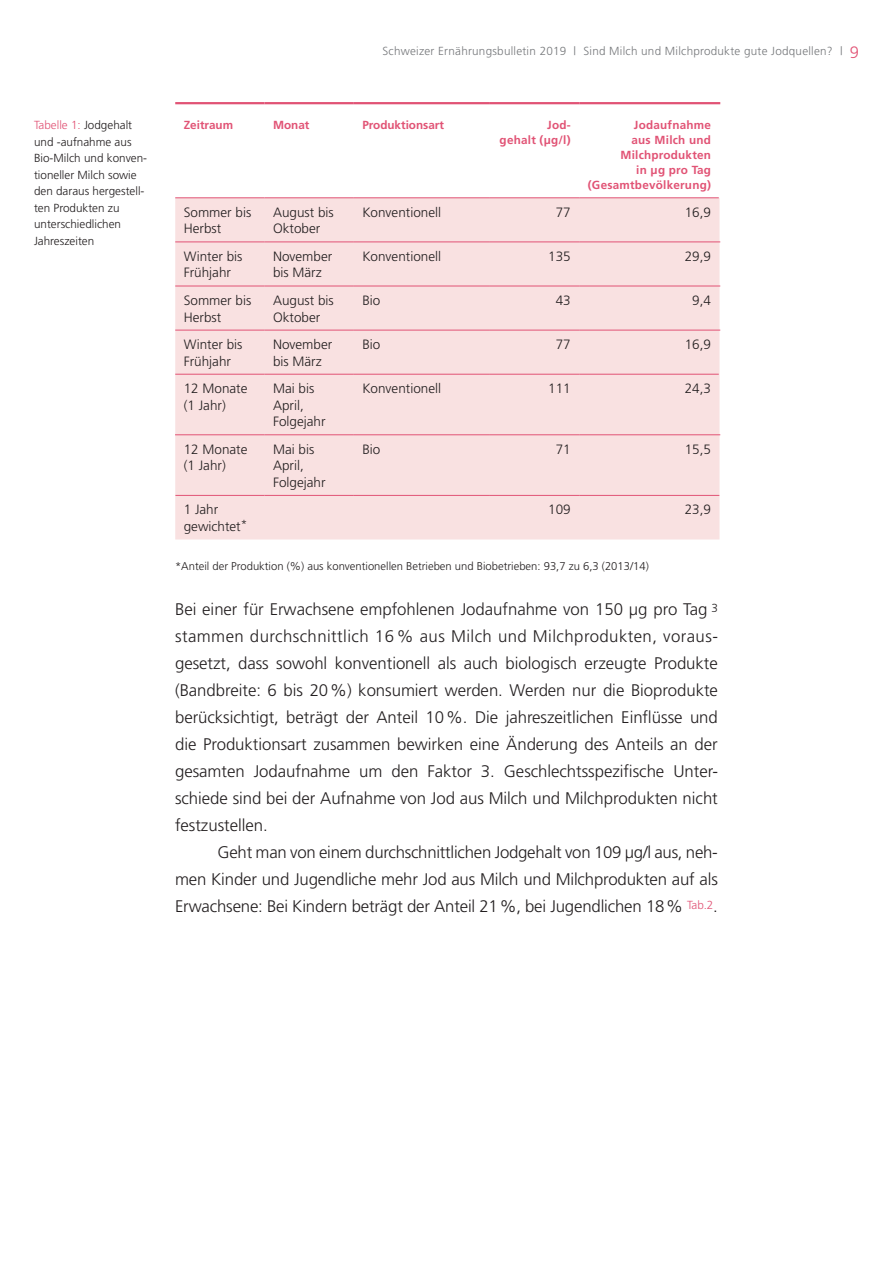
<style>
.page{position:relative;width:893px;height:1263px;background:#fff}
.page>*{position:absolute;margin:0;border:0;box-sizing:border-box;transform-origin:0 0}
.t1{font:300 16.8px/27px "Frutiger";letter-spacing:-.005em;color:#231f20;text-align:justify}
.t2{font:300 13.5px/16.5px "Frutiger";color:#231f20}
.t3{font:300 11.7px/16.5px "Frutiger";color:#231f20}
.t4{font:700 11.7px/15px "Frutiger";letter-spacing:.02em;color:#e15375;text-align:right}
.t5{font:300 11.7px "Frutiger";letter-spacing:.02em;color:#76787b}
.t6{font:700 11.7px "Frutiger";color:#e15375}
.t7{font:300 11.25px "Frutiger";color:#231f20}
.s1{color:#e15375}
.s2{font-size:16.5px;color:#e15375}
</style>
<div class="page">
<div style="left:175px;top:198px;width:544px;height:341px;background:#f9e1e1"></div>
<hr style="left:175px;top:102px;width:90px;height:2px;background:#e15375">
<hr style="left:265px;top:102px;width:89px;height:2px;background:#e15375">
<hr style="left:354px;top:102px;width:136px;height:2px;background:#e15375">
<hr style="left:490px;top:102px;width:89px;height:2px;background:#e15375">
<hr style="left:579px;top:102px;width:141px;height:2px;background:#e15375">
<hr style="left:175px;top:197px;width:90px;height:1px;background:#e15375">
<hr style="left:265px;top:197px;width:89px;height:1px;background:#e15375">
<hr style="left:354px;top:197px;width:136px;height:1px;background:#e15375">
<hr style="left:490px;top:197px;width:89px;height:1px;background:#e15375">
<hr style="left:579px;top:197px;width:140px;height:1px;background:#e15375">
<hr style="left:175px;top:242px;width:90px;height:1px;background:#e15375">
<hr style="left:265px;top:242px;width:89px;height:1px;background:#e15375">
<hr style="left:354px;top:242px;width:136px;height:1px;background:#e15375">
<hr style="left:490px;top:242px;width:89px;height:1px;background:#e15375">
<hr style="left:579px;top:242px;width:141px;height:1px;background:#e15375">
<hr style="left:175px;top:286px;width:90px;height:1px;background:#e15375">
<hr style="left:265px;top:286px;width:89px;height:1px;background:#e15375">
<hr style="left:354px;top:286px;width:136px;height:1px;background:#e15375">
<hr style="left:490px;top:286px;width:89px;height:1px;background:#e15375">
<hr style="left:579px;top:286px;width:141px;height:1px;background:#e15375">
<hr style="left:175px;top:330px;width:90px;height:1px;background:#e15375">
<hr style="left:265px;top:330px;width:89px;height:1px;background:#e15375">
<hr style="left:354px;top:330px;width:136px;height:1px;background:#e15375">
<hr style="left:490px;top:330px;width:89px;height:1px;background:#e15375">
<hr style="left:579px;top:330px;width:141px;height:1px;background:#e15375">
<hr style="left:175px;top:374px;width:90px;height:1px;background:#e15375">
<hr style="left:265px;top:374px;width:89px;height:1px;background:#e15375">
<hr style="left:354px;top:374px;width:136px;height:1px;background:#e15375">
<hr style="left:490px;top:374px;width:89px;height:1px;background:#e15375">
<hr style="left:579px;top:374px;width:140px;height:1px;background:#e15375">
<hr style="left:175px;top:434px;width:90px;height:1px;background:#e15375">
<hr style="left:265px;top:434px;width:89px;height:1px;background:#e15375">
<hr style="left:354px;top:434px;width:136px;height:1px;background:#e15375">
<hr style="left:490px;top:434px;width:89px;height:1px;background:#e15375">
<hr style="left:579px;top:434px;width:141px;height:1px;background:#e15375">
<hr style="left:175px;top:495px;width:90px;height:1px;background:#e15375">
<hr style="left:265px;top:495px;width:89px;height:1px;background:#e15375">
<hr style="left:354px;top:495px;width:136px;height:1px;background:#e15375">
<hr style="left:490px;top:495px;width:89px;height:1px;background:#e15375">
<hr style="left:579px;top:495px;width:140px;height:1px;background:#e15375">
<p class="t3" style="left:34px;top:117px;width:115px"><span class="s1">Tabelle 1:</span> Jodgehalt und -aufnahme aus<br>Bio-Milch und konven&shy;tioneller Milch sowie den daraus hergestell&shy;ten Produkten zu unterschiedlichen<br>Jahreszeiten</p>
<p class="t5" style="left:382px;top:45px;width:478px">Schweizer Ernährungsbulletin 2019 | Sind Milch und Milchprodukte gute Jodquellen? | <span class="s2">9</span></p>
<p class="t6" style="left:184px;top:118px;width:51px">Zeitraum</p>
<p class="t4" style="left:273px;top:118px;width:38px">Monat</p>
<p class="t6" style="left:362px;top:118px;width:83px">Produktionsart</p>
<p class="t4" style="left:500px;top:118px;width:73px">Jod-<br>gehalt (µg/l)</p>
<p class="t4" style="left:588px;top:118px;width:125px">Jodaufnahme<br>aus Milch und<br>Milchprodukten<br>in µg pro Tag (Gesamtbevölkerung)</p>
<p class="t2" style="left:184px;top:204px;width:69px">Sommer bis<br>Herbst</p>
<p class="t2" style="left:273px;top:204px;width:62px">August bis<br>Oktober</p>
<p class="t2" style="left:362px;top:204px;width:80px">Konventionell</p>
<p class="t2" style="left:556px;top:204px;width:17px">77</p>
<p class="t2" style="left:685px;top:204px;width:28px">16,9</p>
<p class="t2" style="left:184px;top:248px;width:60px">Winter bis<br>Frühjahr</p>
<p class="t2" style="left:273px;top:248px;width:61px">November bis März</p>
<p class="t2" style="left:362px;top:248px;width:80px">Konventionell</p>
<p class="t2" style="left:548px;top:248px;width:24px">135</p>
<p class="t2" style="left:685px;top:248px;width:28px">29,9</p>
<p class="t2" style="left:184px;top:292px;width:69px">Sommer bis<br>Herbst</p>
<p class="t2" style="left:273px;top:292px;width:62px">August bis<br>Oktober</p>
<p class="t2" style="left:362px;top:292px;width:20px">Bio</p>
<p class="t2" style="left:556px;top:292px;width:17px">43</p>
<p class="t2" style="left:692px;top:292px;width:20px">9,4</p>
<p class="t2" style="left:184px;top:336px;width:60px">Winter bis<br>Frühjahr</p>
<p class="t2" style="left:273px;top:336px;width:61px">November bis März</p>
<p class="t2" style="left:362px;top:336px;width:20px">Bio</p>
<p class="t2" style="left:556px;top:336px;width:17px">77</p>
<p class="t2" style="left:685px;top:336px;width:28px">16,9</p>
<p class="t2" style="left:184px;top:380px;width:65px">12 Monate (1 Jahr)</p>
<p class="t2" style="left:273px;top:380px;width:54px">Mai bis<br>April,<br>Folgejahr</p>
<p class="t2" style="left:362px;top:380px;width:80px">Konventionell</p>
<p class="t2" style="left:548px;top:380px;width:24px">111</p>
<p class="t2" style="left:685px;top:380px;width:28px">24,3</p>
<p class="t2" style="left:184px;top:441px;width:65px">12 Monate (1 Jahr)</p>
<p class="t2" style="left:273px;top:441px;width:54px">Mai bis<br>April,<br>Folgejahr</p>
<p class="t2" style="left:362px;top:441px;width:20px">Bio</p>
<p class="t2" style="left:556px;top:441px;width:17px">71</p>
<p class="t2" style="left:685px;top:441px;width:28px">15,5</p>
<p class="t2" style="left:184px;top:501px;width:65px">1 Jahr gewichtet<sup>*</sup></p>
<p class="t2" style="left:548px;top:501px;width:24px">109</p>
<p class="t2" style="left:685px;top:501px;width:28px">23,9</p>
<p class="t7" style="left:175px;top:560px;width:475px">*Anteil der Produktion (%) aus konventionellen Betrieben und Biobetrieben: 93,7 zu 6,3 (2013/14)</p>
<p class="t1" style="left:175px;top:596px;width:544px">Bei einer für Erwachsene empfohlenen Jodaufnahme von 150 µg pro Tag <sup>3 </sup>stammen durchschnittlich 16 % aus Milch und Milchprodukten, voraus&shy;gesetzt, dass sowohl konventionell als auch biologisch erzeugte Produkte (Bandbreite: 6 bis 20%) konsumiert werden. Werden nur die Bioprodukte berücksichtigt, beträgt der Anteil 10%. Die jahreszeitlichen Einflüsse und die Produktionsart zusammen bewirken eine Änderung des Anteils an der gesamten Jodaufnahme um den Faktor 3. Geschlechtsspezifische Unter&shy;schiede sind bei der Aufnahme von Jod aus Milch und Milchprodukten nicht festzustellen.</p>
<p class="t1" style="left:175px;top:839px;width:544px;text-indent:43px">Geht man von einem durchschnittlichen Jodgehalt von 109 µg/l aus, neh&shy;men Kinder und Jugendliche mehr Jod aus Milch und Milchprodukten auf als Erwachsene: Bei Kindern beträgt der Anteil 21%, bei Jugendlichen 18% <sup>Tab.2</sup>.</p>
</div>
